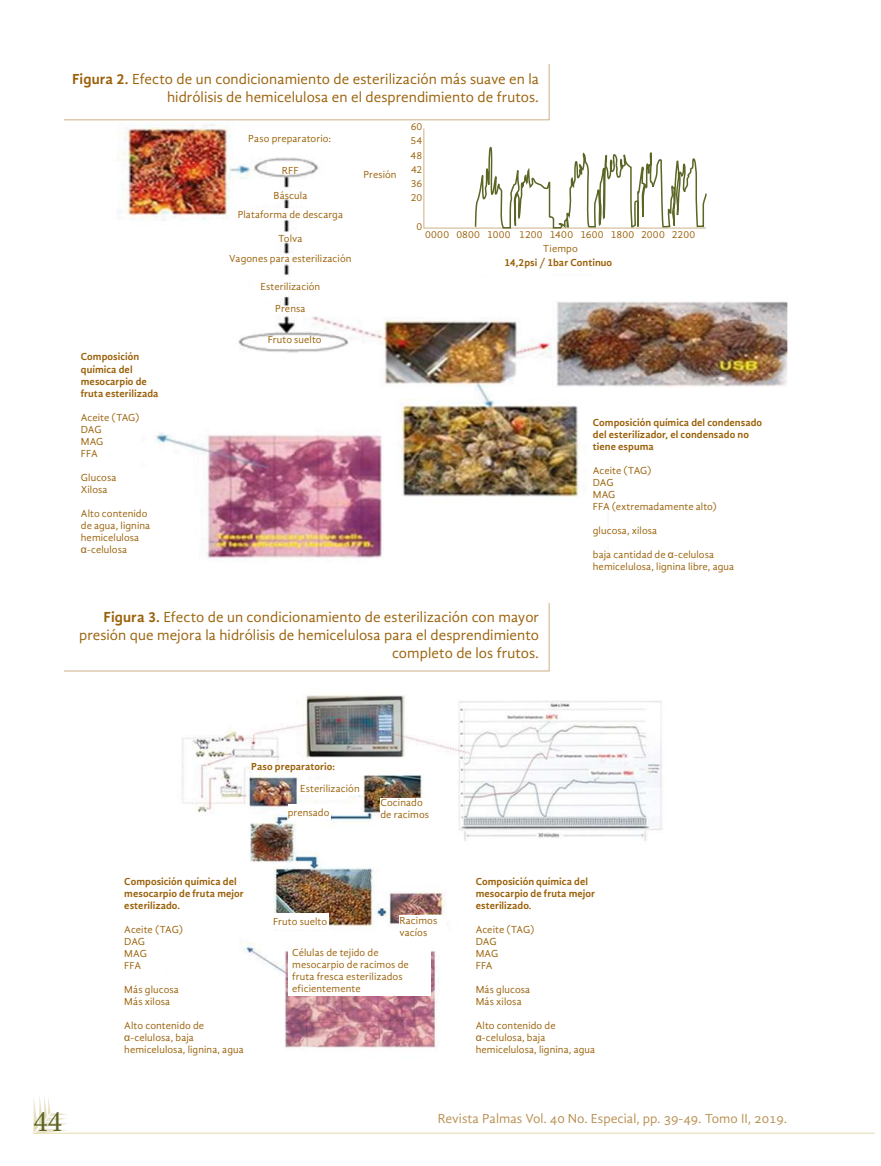
<style>
.page{position:relative;width:881px;height:1166px;background:#fff}
.page>*{position:absolute;margin:0;border:0;box-sizing:border-box;transform-origin:0 0}
.t1{font:30px "Minion Pro";color:#5b6524}
.t2{font:15px/18px "Gandhi Sans";letter-spacing:.005em;color:#9b620b;text-align:right}
.t3{font:13.5px "Gandhi Sans";color:#b99154}
.t4{font:10.5px/12px "Gandhi Sans";letter-spacing:.005em;color:#9b620b}
.t5{font:700 10.5px/12px "Gandhi Sans";letter-spacing:.005em;color:#9b620b}
.s1{font-weight:700}
.s2{font-family:"Arial"}
</style>
<div class="page">
<svg style="left:33px;top:1097px;width:35px;height:36px"></svg>
<hr style="left:34px;top:1132px;width:840px;height:1px;background:#e4dcaa">
<img style="left:154px;top:229px;width:633px;height:331px">
<svg style="left:64px;top:603px;width:485px;height:68px"></svg>
<div style="left:405px;top:122px;width:17px;height:108px;background:#fff"></div>
<div style="left:425px;top:230px;width:24px;height:8px;background:#fff"></div>
<div style="left:456px;top:230px;width:24px;height:8px;background:#fff"></div>
<div style="left:487px;top:230px;width:23px;height:8px;background:#fff"></div>
<div style="left:519px;top:230px;width:23px;height:8px;background:#fff"></div>
<div style="left:549px;top:230px;width:24px;height:8px;background:#fff"></div>
<div style="left:579px;top:230px;width:24px;height:8px;background:#fff"></div>
<div style="left:610px;top:230px;width:24px;height:8px;background:#fff"></div>
<div style="left:640px;top:230px;width:24px;height:8px;background:#fff"></div>
<div style="left:671px;top:230px;width:24px;height:8px;background:#fff"></div>
<div style="left:542px;top:244px;width:35px;height:8px;background:#fff"></div>
<img style="left:182px;top:695px;width:480px;height:353px">
<div style="left:297px;top:780px;width:65px;height:14px;background:#fff"></div>
<div style="left:287px;top:804px;width:43px;height:16px;background:#fff"></div>
<div style="left:380px;top:797px;width:54px;height:20px;background:#fff"></div>
<div style="left:273px;top:913px;width:55px;height:16px;background:#fff"></div>
<div style="left:288px;top:943px;width:142px;height:52px;background:#fff"></div>
<div style="left:399px;top:915px;width:43px;height:20px;background:#fff"></div>
<svg style="left:63px;top:63px;width:644px;height:166px"></svg>
<h2 class="t2" style="left:72px;top:70px;width:468px"><span class="s1">Figura 2.</span> Efecto de un condicionamiento de esterilización más suave en la hidrólisis de hemicelulosa en el desprendimiento de frutos.</h2>
<p class="t5" style="left:81px;top:351px;width:79px">Composición química del mesocarpio de fruta esterilizada</p>
<p class="t4" style="left:81px;top:411px;width:60px">Aceite (TAG)<br>DAG<br>MAG<br>FFA</p>
<p class="t4" style="left:81px;top:471px;width:37px">Glucosa<br>Xilosa</p>
<p class="t4" style="left:81px;top:507px;width:71px">Alto contenido de agua, lignina hemicelulosa <span class="s2">α</span>-celulosa</p>
<p class="t4" style="left:248px;top:132px;width:84px">Paso preparatorio:</p>
<p class="t4" style="left:282px;top:164px;width:18px">RFF</p>
<p class="t4" style="left:273px;top:190px;width:35px">Báscula</p>
<p class="t4" style="left:237px;top:209px;width:107px">Plataforma de descarga</p>
<p class="t4" style="left:229px;top:228px;width:124px;line-height:20.2px;text-align:center">Tolva<br>Vagones para esterilización</p>
<p class="t4" style="left:260px;top:275px;width:61px;line-height:21.9px;text-align:center">Esterilización<br>Prensa</p>
<p class="t4" style="left:267px;top:334px;width:55px">Fruto suelto</p>
<p class="t4" style="left:363px;top:169px;width:35px">Presión</p>
<p class="t4" style="left:410px;top:119px;width:13px;line-height:14.2px;text-align:justify">60<br>54<br>48<br>42<br>36<br>20</p>
<p class="t4" style="left:416px;top:220px;width:7px">0</p>
<p class="t4" style="left:425px;top:227px;width:271px;line-height:14.2px;text-align:center">0000 0800 1000 1200 1400 1600 1800 2000 2200<br>Tiempo</p>
<p class="t5" style="left:504px;top:256px;width:109px">14,2psi / 1bar Continuo</p>
<p class="t5" style="left:592px;top:416px;width:171px">Composición química del condensado del esterilizador, el condensado no tiene espuma</p>
<p class="t4" style="left:592px;top:464px;width:125px">Aceite (TAG)<br>DAG<br>MAG<br>FFA (extremadamente alto)</p>
<p class="t4" style="left:592px;top:524px;width:66px">glucosa, xilosa</p>
<p class="t4" style="left:592px;top:548px;width:143px">baja cantidad de <span class="s2">α</span>-celulosa hemicelulosa, lignina libre, agua</p>
<h2 class="t2" style="left:79px;top:607px;width:461px"><span class="s1">Figura 3.</span> Efecto de un condicionamiento de esterilización con mayor presión que mejora la hidrólisis de hemicelulosa para el desprendimiento completo de los frutos.</h2>
<h1 class="t1" style="left:33px;top:1100px;width:30px">44</h1>
<p class="t5" style="left:251px;top:759px;width:85px">Paso preparatorio:</p>
<p class="t4" style="left:300px;top:782px;width:61px">Esterilización</p>
<p class="t4" style="left:287px;top:806px;width:43px">prensado</p>
<p class="t4" style="left:380px;top:796px;width:50px">Cocinado de racimos</p>
<p class="t5" style="left:124px;top:875px;width:121px">Composición química del mesocarpio de fruta mejor esterilizado.</p>
<p class="t4" style="left:124px;top:923px;width:60px">Aceite (TAG)<br>DAG<br>MAG<br>FFA</p>
<p class="t4" style="left:124px;top:983px;width:56px">Más glucosa<br>Más xilosa</p>
<p class="t4" style="left:124px;top:1019px;width:121px">Alto contenido de <span class="s2">α</span>-celulosa, baja hemicelulosa, lignina, agua</p>
<p class="t4" style="left:399px;top:913px;width:39px">Racimos vacíos</p>
<p class="t4" style="left:273px;top:915px;width:55px">Fruto suelto</p>
<p class="t4" style="left:292px;top:945px;width:118px">Células de tejido de mesocarpio de racimos de fruta fresca esterilizados eficientemente</p>
<p class="t5" style="left:475px;top:875px;width:121px">Composición química del mesocarpio de fruta mejor esterilizado.</p>
<p class="t4" style="left:475px;top:923px;width:60px">Aceite (TAG)<br>DAG<br>MAG<br>FFA</p>
<p class="t4" style="left:475px;top:983px;width:56px">Más glucosa<br>Más xilosa</p>
<p class="t4" style="left:475px;top:1019px;width:121px">Alto contenido de <span class="s2">α</span>-celulosa, baja hemicelulosa, lignina, agua</p>
<p class="t3" style="left:437px;top:1110px;width:351px">Revista Palmas Vol. 40 No. Especial, pp. 39-49. Tomo II, 2019.</p>
</div>
